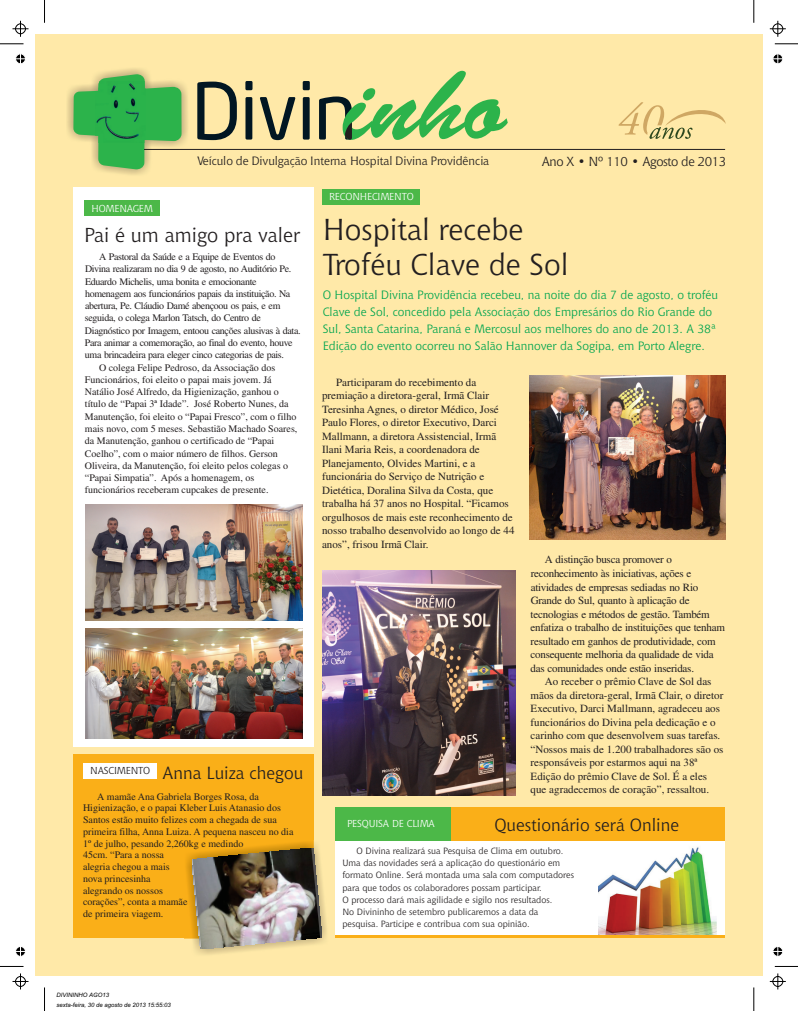
<style>
.page{position:relative;width:798px;height:1011px;background:#fff}
.page>*{position:absolute;margin:0;border:0;box-sizing:border-box;transform-origin:0 0}
.t1{font:103.4px "Banff Plain";color:#2cb34b}
.t2{font:30px/34.7px "Chianti BT";color:#231f20}
.t3{font:20px "Chianti BT";color:#231f20}
.t4{font:17.4px "Chianti BT";color:#231f20}
.t5{font:13px "Chianti BT";letter-spacing:-.03em;color:#231f20}
.t6{font:12px/17px "Chianti BT";color:#00a54f}
.t7{font:12px "Chianti BT";color:#231f20}
.t8{font:11px/13.5px "Times";color:#231f20}
.t9{font:11px/13.5px "Times";letter-spacing:-.02em;color:#231f20}
.t10{font:10px/11.7px "Times";color:#231f20}
.t11{font:10px "Times";letter-spacing:-.035em;color:#231f20}
.t12{font:10px "Chianti BT";letter-spacing:-.02em;color:#fff}
.t13{font:9px/12.1px "Chianti BT";color:#231f20}
.t14{font:italic 6px/10px "Arial";color:#000}
</style>
<div class="page">
<div style="left:36px;top:35px;width:727px;height:940px;background:#ffe9a8"></div>
<div style="left:73px;top:754px;width:241px;height:183px;background:#faaf18"></div>
<img style="left:184px;top:840px;width:143px;height:115px">
<img style="left:192px;top:848px;width:129px;height:100px">
<div style="left:336px;top:807px;width:389px;height:130px;background:#fff"></div>
<img style="left:598px;top:847px;width:118px;height:88px">
<div style="left:448px;top:807px;width:277px;height:33px;background:#faaf18"></div>
<div style="left:73px;top:187px;width:241px;height:560px;background:#fff"></div>
<svg style="left:618px;top:102px;width:107px;height:37px"></svg>
<img style="left:67px;top:68px;width:122px;height:107px">
<svg style="left:73px;top:74px;width:108px;height:96px"></svg>
<img style="left:95px;top:82px;width:51px;height:61px">
<hr style="left:144px;top:149px;width:581px;height:1px;background:#231f20">
<svg style="left:197px;top:81px;width:155px;height:59px"></svg>
<div style="left:323px;top:189px;width:97px;height:15px;background:#4cb848"></div>
<div style="left:83px;top:763px;width:74px;height:15px;background:#fff"></div>
<div style="left:84px;top:200px;width:76px;height:16px;background:#4cb848"></div>
<img style="left:323px;top:570px;width:192px;height:225px">
<img style="left:530px;top:375px;width:195px;height:164px">
<img style="left:85px;top:628px;width:217px;height:110px">
<img style="left:85px;top:504px;width:217px;height:116px">
<hr style="left:336px;top:935px;width:389px;height:2px;background:#faaf18">
<div style="left:336px;top:807px;width:115px;height:33px;background:#4cb848"></div>
<svg style="left:0;top:966px;width:24px;height:1px"></svg>
<svg style="left:44px;top:987px;width:1px;height:23px"></svg>
<svg style="left:0;top:44px;width:24px;height:1px"></svg>
<svg style="left:44px;top:0;width:1px;height:23px"></svg>
<svg style="left:775px;top:44px;width:23px;height:1px"></svg>
<svg style="left:753px;top:0;width:1px;height:23px"></svg>
<svg style="left:775px;top:966px;width:23px;height:1px"></svg>
<svg style="left:753px;top:987px;width:1px;height:23px"></svg>
<svg style="left:13px;top:973px;width:16px;height:16px"></svg>
<svg style="left:13px;top:21px;width:16px;height:16px"></svg>
<svg style="left:770px;top:21px;width:16px;height:16px"></svg>
<svg style="left:770px;top:973px;width:16px;height:16px"></svg>
<svg style="left:15px;top:947px;width:11px;height:10px"></svg>
<svg style="left:15px;top:54px;width:11px;height:10px"></svg>
<svg style="left:773px;top:54px;width:10px;height:10px"></svg>
<svg style="left:773px;top:946px;width:10px;height:11px"></svg>
<h1 class="t1" style="left:344px;top:65px;width:164px">inho</h1>
<p class="t7" style="left:197px;top:156px;width:294px">Veículo de Divulgação Interna Hospital Divina Providência</p>
<p class="t5" style="left:542px;top:156px;width:186px">Ano X • Nº 110 • Agosto de 2013</p>
<p class="t12" style="left:91px;top:204px;width:63px">HOMENAGEM</p>
<h3 class="t3" style="left:84px;top:226px;width:217px">Pai é um amigo pra valer</h3>
<p class="t11" style="left:99px;top:253px;width:178px">A Pastoral da Saúde e a Equipe de Eventos do</p>
<p class="t11" style="left:85px;top:265px;width:208px">Divina realizaram no dia 9 de agosto, no Auditório Pe.</p>
<p class="t11" style="left:85px;top:278px;width:173px">Eduardo Michelis, uma bonita e emocionante</p>
<p class="t11" style="left:85px;top:290px;width:207px">homenagem aos funcionários papais da instituição. Na</p>
<p class="t11" style="left:85px;top:302px;width:197px">abertura, Pe. Cláudio Damé abençoou os pais, e em</p>
<p class="t11" style="left:85px;top:314px;width:177px">seguida, o colega Marlon Tatsch, do Centro de</p>
<p class="t11" style="left:85px;top:327px;width:217px">Diagnóstico por Imagem, entoou canções alusivas à data.</p>
<p class="t11" style="left:85px;top:339px;width:209px">Para animar a comemoração, ao final do evento, houve</p>
<p class="t11" style="left:85px;top:351px;width:200px">uma brincadeira para eleger cinco categorias de pais.</p>
<p class="t10" style="left:99px;top:362px;width:178px">O colega Felipe Pedroso, da Associação dos</p>
<p class="t10" style="left:85px;top:374px;width:188px">Funcionários, foi eleito o papai mais jovem. Já</p>
<p class="t10" style="left:85px;top:387px;width:195px">Natálio José Alfredo, da Higienização, ganhou o</p>
<p class="t10" style="left:85px;top:399px;width:205px">título de “Papai 3ª Idade”. José Roberto Nunes, da</p>
<p class="t10" style="left:85px;top:411px;width:213px">Manutenção, foi eleito o “Papai Fresco”, com o filho</p>
<p class="t10" style="left:85px;top:424px;width:214px">mais novo, com 5 meses. Sebastião Machado Soares,</p>
<p class="t10" style="left:85px;top:436px;width:191px">da Manutenção, ganhou o certificado de “Papai</p>
<p class="t10" style="left:85px;top:448px;width:194px">Coelho”, com o maior número de filhos. Gerson</p>
<p class="t10" style="left:85px;top:460px;width:205px">Oliveira, da Manutenção, foi eleito pelos colegas o</p>
<p class="t10" style="left:85px;top:473px;width:171px">“Papai Simpatia”. Após a homenagem, os</p>
<p class="t10" style="left:85px;top:485px;width:185px">funcionários receberam cupcakes de presente.</p>
<h3 class="t4" style="left:90px;top:765px;width:214px"><sup>NASCIMENTO</sup> Anna Luiza chegou</h3>
<p class="t10" style="left:83px;top:791px;width:212px;text-indent:14px">A mamãe Ana Gabriela Borges Rosa, da<br>Higienização, e o papai Kleber Luis Atanasio dos<br>Santos estão muito felizes com a chegada de sua primeira filha, Anna Luiza. A pequena nasceu no dia<br>1º de julho, pesando 2,260kg e medindo<br>45cm. “Para a nossa<br>alegria chegou a mais<br>nova princesinha<br>alegrando os nossos<br>corações”, conta a mamãe<br>de primeira viagem.</p>
<p class="t12" style="left:329px;top:193px;width:86px">RECONHECIMENTO</p>
<h2 class="t2" style="left:323px;top:215px;width:247px">Hospital recebe<br>Troféu Clave de Sol</h2>
<p class="t6" style="left:323px;top:287px;width:397px">O Hospital Divina Providência recebeu, na noite do dia 7 de agosto, o troféu Clave de Sol, concedido pela Associação dos Empresários do Rio Grande do Sul, Santa Catarina, Paraná e Mercosul aos melhores do ano de 2013. A 38ª Edição do evento ocorreu no Salão Hannover da Sogipa, em Porto Alegre.</p>
<p class="t8" style="left:322px;top:376px;width:194px;text-indent:14px">Participaram do recebimento da premiação a diretora-geral, Irmã Clair Teresinha Agnes, o diretor Médico, José Paulo Flores, o diretor Executivo, Darci Mallmann, a diretora Assistencial, Irmã Ilani Maria Reis, a coordenadora de Planejamento, Olvides Martini, e a funcionária do Serviço de Nutrição e Dietética, Doralina Silva da Costa, que trabalha há 37 anos no Hospital. “Ficamos orgulhosos de mais este reconhecimento de nosso trabalho desenvolvido ao longo de 44 anos”, frisou Irmã Clair.</p>
<p class="t9" style="left:530px;top:554px;width:196px;text-indent:14px">A distinção busca promover o reconhecimento às iniciativas, ações e atividades de empresas sediadas no Rio Grande do Sul, quanto à aplicação de tecnologias e métodos de gestão. Também enfatiza o trabalho de instituições que tenham resultado em ganhos de produtividade, com consequente melhoria da qualidade de vida das comunidades onde estão inseridas.</p>
<p class="t8" style="left:530px;top:675px;width:194px;text-indent:14px">Ao receber o prêmio Clave de Sol das mãos da diretora-geral, Irmã Clair, o diretor Executivo, Darci Mallmann, agradeceu aos funcionários do Divina pela dedicação e o carinho com que desenvolvem suas tarefas. “Nossos mais de 1.200 trabalhadores são os responsáveis por estarmos aqui na 38ª Edição do prêmio Clave de Sol. É a eles que agradecemos de coração”, ressaltou.</p>
<h3 class="t4" style="left:494px;top:817px;width:186px">Questionário será Online</h3>
<p class="t13" style="left:342px;top:845px;width:233px;text-indent:14px">O Divina realizará sua Pesquisa de Clima em outubro.<br>Uma das novidades será a aplicação do questionário em formato Online. Será montada uma sala com computadores para que todos os colaboradores possam participar.<br>O processo dará mais agilidade e sigilo nos resultados.<br>No Divininho de setembro publicaremos a data da pesquisa. Participe e contribua com sua opinião.</p>
<p class="t12" style="left:347px;top:818px;width:89px">PESQUISA DE CLIMA</p>
<p class="t14" style="left:57px;top:990px;width:116px">DIVININHO AGO13<br>sexta-feira, 30 de agosto de 2013 15:55:03</p>
</div>
